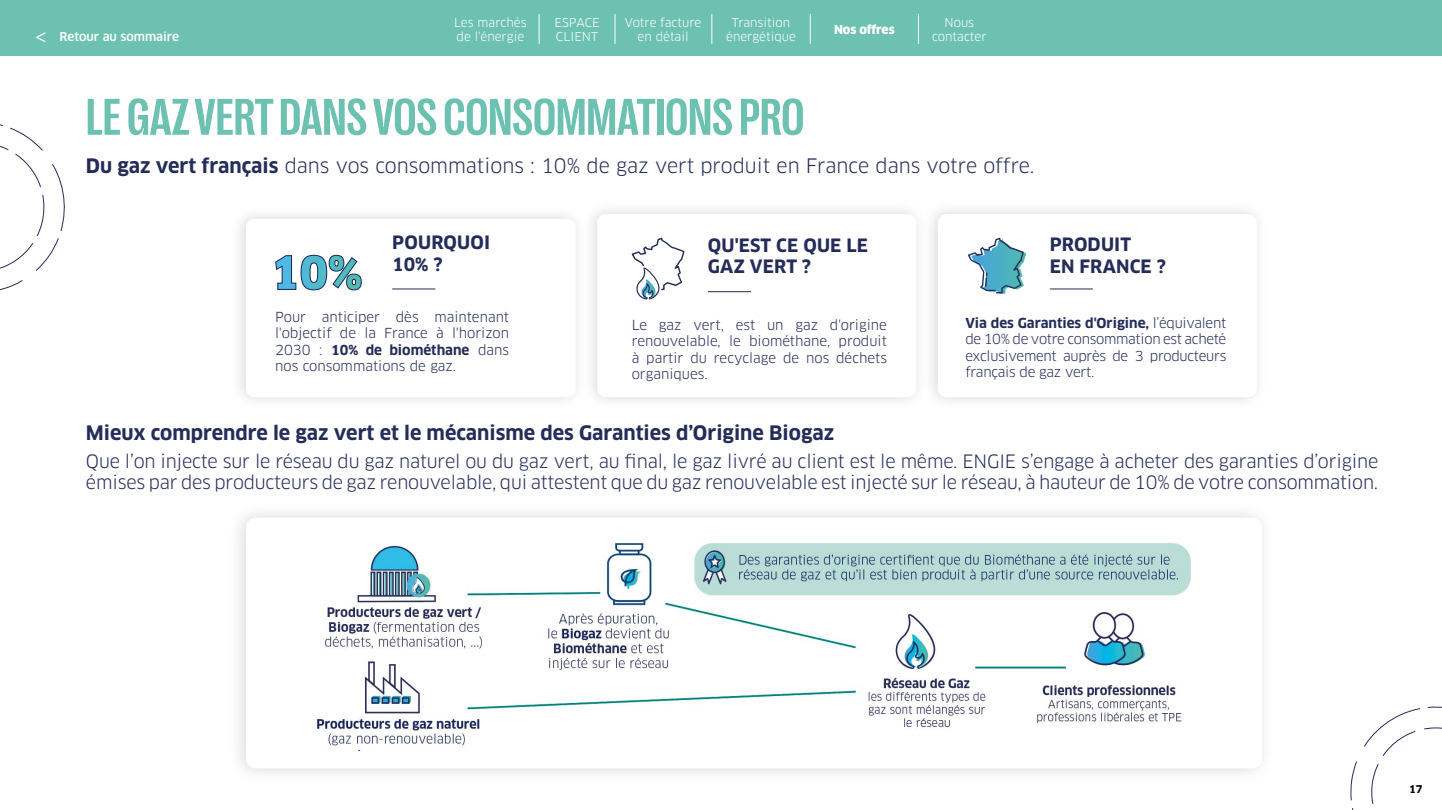
<style>
.page{position:relative;width:1442px;height:810px;background:#fff}
.page>*{position:absolute;margin:0;border:0;box-sizing:border-box;transform-origin:0 0}
.t1{font:700 condensed 52.5px "Right Grotesk";color:#6cc1b0}
.t2{font:19.5px "Clan Pro";color:#242c59}
.t3{font:700 19.5px "Clan Pro";color:#242c59}
.t4{font:18px/21.6px "Clan Pro";letter-spacing:-.01em;color:#242c59}
.t5{font:700 18px "Clan Pro";letter-spacing:.01em;color:#242c59}
.t6{font:13.5px/16.2px "Clan Pro";color:#242c59;text-align:justify}
.t7{font:12px/14.4px "Clan Pro";color:#fff;text-align:center}
.t8{font:500 12px "Clan Pro";color:#fff}
.t9{font:900 12px "Clan Pro";letter-spacing:-.005em;color:#fff}
.t10{font:700 10.5px "Clan Pro";color:#000}
.s1{font-weight:400;font-size:22.5px}
.s2{font-weight:700}
</style>
<div class="page">
<div style="left:0;top:0;width:1441px;height:55px;background:#6cc1b0"></div>
<svg style="left:0;top:124px;width:65px;height:167px"></svg>
<svg style="left:1350px;top:706px;width:91px;height:104px"></svg>
<hr style="left:614px;top:14px;width:1px;height:30px;background:#fff">
<hr style="left:711px;top:14px;width:1px;height:30px;background:#fff">
<hr style="left:539px;top:14px;width:1px;height:30px;background:#fff">
<hr style="left:810px;top:14px;width:1px;height:30px;background:#fff">
<hr style="left:918px;top:14px;width:1px;height:30px;background:#fff">
<div style="left:229px;top:205px;width:358px;height:206px;background:#f8f8f8"></div>
<div style="left:246px;top:219px;width:330px;height:178px;background:#fff;border-radius:9px"></div>
<div style="left:581px;top:200px;width:347px;height:211px;background:#f8f8f8"></div>
<div style="left:597px;top:214px;width:319px;height:183px;background:#fff;border-radius:9px"></div>
<div style="left:921px;top:200px;width:347px;height:211px;background:#000;opacity:.15"></div>
<div style="left:937px;top:214px;width:319px;height:183px;background:#fff;border-radius:9px"></div>
<hr style="left:392px;top:289px;width:43px;height:1px;background:#242c59">
<hr style="left:708px;top:291px;width:43px;height:1px;background:#242c59">
<hr style="left:1049px;top:289px;width:43px;height:1px;background:#242c59">
<svg style="left:631px;top:238px;width:53px;height:62px"></svg>
<svg style="left:968px;top:238px;width:58px;height:56px"></svg>
<svg style="left:275px;top:255px;width:87px;height:36px"></svg>
<div style="left:227px;top:501px;width:1048px;height:284px;background:#f9f9f9"></div>
<div style="left:246px;top:518px;width:1015px;height:250px;background:#fff;border-radius:10px"></div>
<img style="left:317px;top:542px;width:874px;height:208px">
<p class="t8" style="left:34px;top:30px;width:147px"><span class="s1">&lt;</span> Retour au sommaire</p>
<p class="t7" style="left:454px;top:15px;width:74px;text-align:left">Les marchés de l'énergie</p>
<p class="t7" style="left:726px;top:15px;width:71px">Transition énergétique</p>
<p class="t9" style="left:834px;top:22px;width:62px">Nos offres</p>
<p class="t7" style="left:932px;top:15px;width:56px">Nous contacter</p>
<p class="t7" style="left:625px;top:15px;width:78px">Votre facture en détail</p>
<p class="t7" style="left:554px;top:15px;width:47px;text-align:left">ESPACE<br>CLIENT</p>
<p class="t1" style="left:86px;top:90px;width:719px">LE GAZ VERT DANS VOS CONSOMMATIONS PRO</p>
<p class="t2" style="left:86px;top:155px;width:950px"><span class="s2">Du gaz vert français</span> dans vos consommations : 10% de gaz vert produit en France dans votre offre.</p>
<p class="t5" style="left:392px;top:232px;width:99px">POURQUOI</p>
<p class="t5" style="left:392px;top:254px;width:52px">10% ?</p>
<p class="t5" style="left:708px;top:235px;width:161px">QU'EST CE QUE LE</p>
<p class="t5" style="left:708px;top:256px;width:105px">GAZ VERT ?</p>
<p class="t5" style="left:1049px;top:234px;width:83px">PRODUIT</p>
<p class="t5" style="left:1049px;top:256px;width:118px">EN FRANCE ?</p>
<p class="t6" style="left:275px;top:309px;width:235px">Pour anticiper dès maintenant l'objectif de la France à l'horizon 2030 : <span class="s2">10% de biométhane</span> dans nos consommations de gaz.</p>
<p class="t6" style="left:631px;top:317px;width:257px">Le gaz vert, est un gaz d'origine renouvelable, le biométhane, produit à partir du recyclage de nos déchets organiques.</p>
<p class="t6" style="left:965px;top:315px;width:262px"><span class="s2">Via des Garanties d'Origine,</span> l’équivalent de 10% de votre consommation est acheté exclusivement auprès de 3 producteurs français de gaz vert.</p>
<p class="t3" style="left:86px;top:421px;width:749px">Mieux comprendre le gaz vert et le mécanisme des Garanties d’Origine Biogaz</p>
<p class="t4" style="left:86px;top:450px;width:1293px">Que l’on injecte sur le réseau du gaz naturel ou du gaz vert, au final, le gaz livré au client est le même. ENGIE s’engage à acheter des garanties d’origine émises par des producteurs de gaz renouvelable, qui attestent que du gaz renouvelable est injecté sur le réseau, à hauteur de 10% de votre consommation.</p>
<p class="t10" style="left:1409px;top:783px;width:15px">17</p>
</div>
